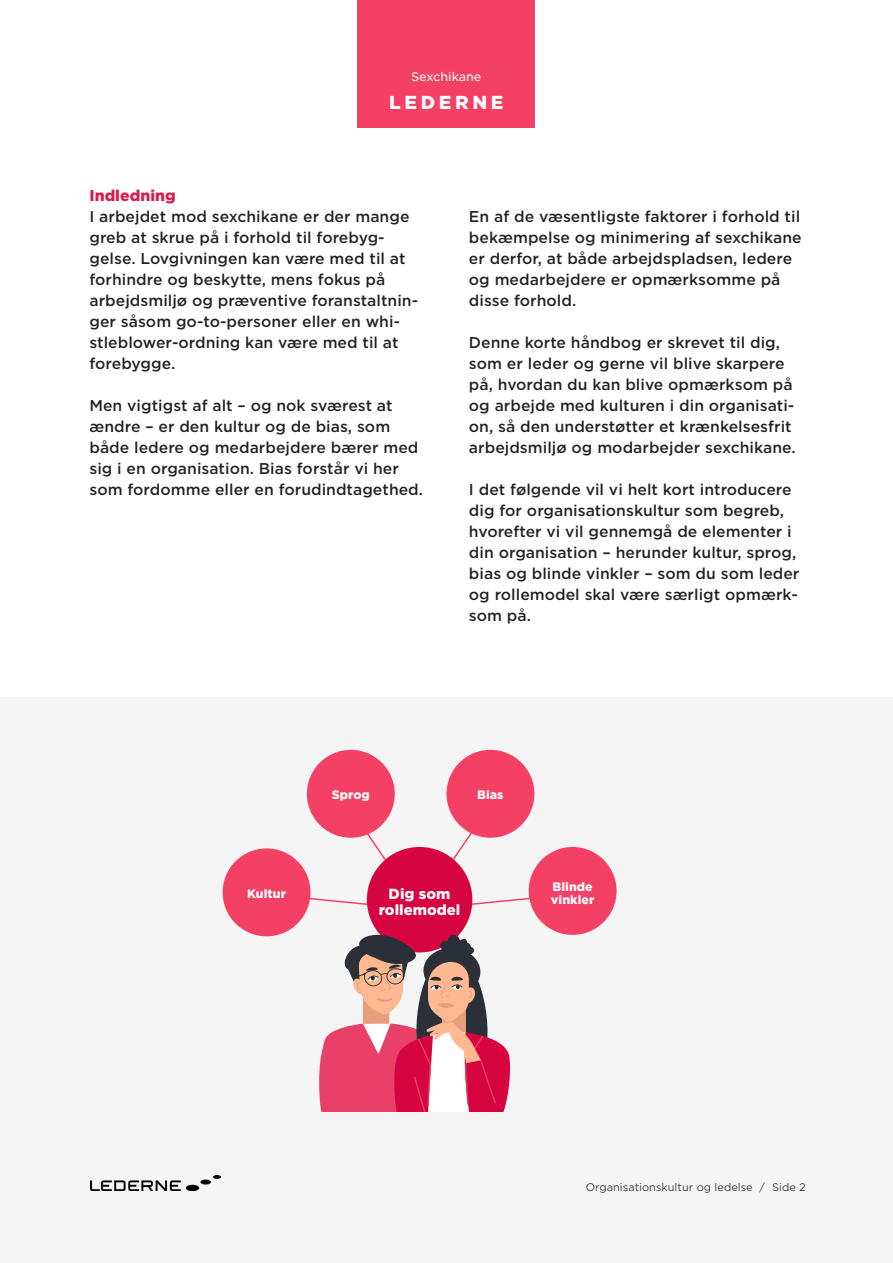
<style>
.page{position:relative;width:893px;height:1263px;background:#fff}
.page>*{position:absolute;margin:0;border:0;box-sizing:border-box;transform-origin:0 0}
.t1{font:900 18px "Gotham S Sm";letter-spacing:.2em;color:#fff}
.t2{font:500 15px/21px "Gotham S Sm";color:#231f20}
.Rubrik_-_Pink{font:900 15px "Gotham S Sm";color:#da1a4d}
.EMNE_OMRÅDE{font:900 14.1px "Gotham S Sm";color:#fff}
.t3{font:12px "Gotham S Sm";color:#fff}
.EMNE_OMRÅDE-2{font:900 11.7px "Gotham S Sm";color:#fff}
.t4{font:300 10.5px "Gotham S Sm";color:#231f20}
</style>
<div class="page">
<div style="left:0;top:697px;width:893px;height:566px;background:#f5f5f5"></div>
<svg style="left:472px;top:896px;width:60px;height:11px"></svg>
<svg style="left:441px;top:833px;width:38px;height:45px"></svg>
<svg style="left:308px;top:896px;width:59px;height:11px"></svg>
<svg style="left:358px;top:813px;width:40px;height:65px"></svg>
<div style="left:357px;top:0;width:177px;height:128px;background:#f44065"></div>
<div style="left:223px;top:848px;width:87px;height:88px;background:#f44065;border-radius:50%"></div>
<div style="left:307px;top:750px;width:88px;height:88px;background:#f44065;border-radius:50%"></div>
<div style="left:446px;top:750px;width:88px;height:88px;background:#f44065;border-radius:50%"></div>
<div style="left:529px;top:847px;width:88px;height:88px;background:#f44065;border-radius:50%"></div>
<div style="left:367px;top:847px;width:105px;height:105px;background:#d60542;border-radius:50%"></div>
<svg style="left:319px;top:933px;width:191px;height:179px"></svg>
<p class="t3" style="left:411px;top:68px;width:72px">Sexchikane</p>
<p class="t1" style="left:389px;top:89px;width:116px">LEDERNE</p>
<p class="Rubrik_-_Pink" style="left:89px;top:184px;width:88px">Indledning</p>
<p class="t2" style="left:89px;top:205px;width:330px">I arbejdet mod sexchikane er der mange greb at skrue på i forhold til forebyg&shy;gelse. Lovgivningen kan være med til at forhindre og beskytte, mens fokus på arbejdsmiljø og præventive foranstaltnin&shy;ger såsom go-to-personer eller en whi&shy;stleblower-ordning kan være med til at forebygge.</p>
<p class="t2" style="left:89px;top:394px;width:335px">Men vigtigst af alt – og nok sværest at ændre – er den kultur og de bias, som både ledere og medarbejdere bærer med sig i en organisation. Bias forstår vi her som fordomme eller en forudindtagethed.</p>
<p class="t2" style="left:469px;top:206px;width:334px">En af de væsentligste faktorer i forhold til bekæmpelse og minimering af sexchikane er derfor, at både arbejdspladsen, ledere og medarbejdere er opmærksomme på disse forhold.</p>
<p class="t2" style="left:469px;top:332px;width:328px">Denne korte håndbog er skrevet til dig, som er leder og gerne vil blive skarpere på, hvordan du kan blive opmærksom på og arbejde med kulturen i din organisati&shy;on, så den understøtter et krænkelsesfrit arbejdsmiljø og modarbejder sexchikane.</p>
<p class="t2" style="left:469px;top:479px;width:332px">I det følgende vil vi helt kort introducere dig for organisationskultur som begreb, hvorefter vi vil gennemgå de elementer i din organisation – herunder kultur, sprog, bias og blinde vinkler – som du som leder og rollemodel skal være særligt opmærk&shy;som på.</p>
<p class="EMNE_OMRÅDE-2" style="left:247px;top:885px;width:40px">Kultur</p>
<p class="EMNE_OMRÅDE-2" style="left:332px;top:787px;width:40px">Sprog</p>
<p class="EMNE_OMRÅDE-2" style="left:477px;top:787px;width:28px">Bias</p>
<p class="EMNE_OMRÅDE-2" style="left:553px;top:878px;width:42px">Blinde</p>
<p class="EMNE_OMRÅDE" style="left:389px;top:884px;width:63px">Dig som</p>
<p class="EMNE_OMRÅDE-2" style="left:551px;top:891px;width:45px">vinkler</p>
<p class="EMNE_OMRÅDE" style="left:379px;top:899px;width:83px">rollemodel</p>
<p class="t4" style="left:586px;top:1180px;width:222px">Organisationskultur og ledelse / Side 2</p>
</div>
